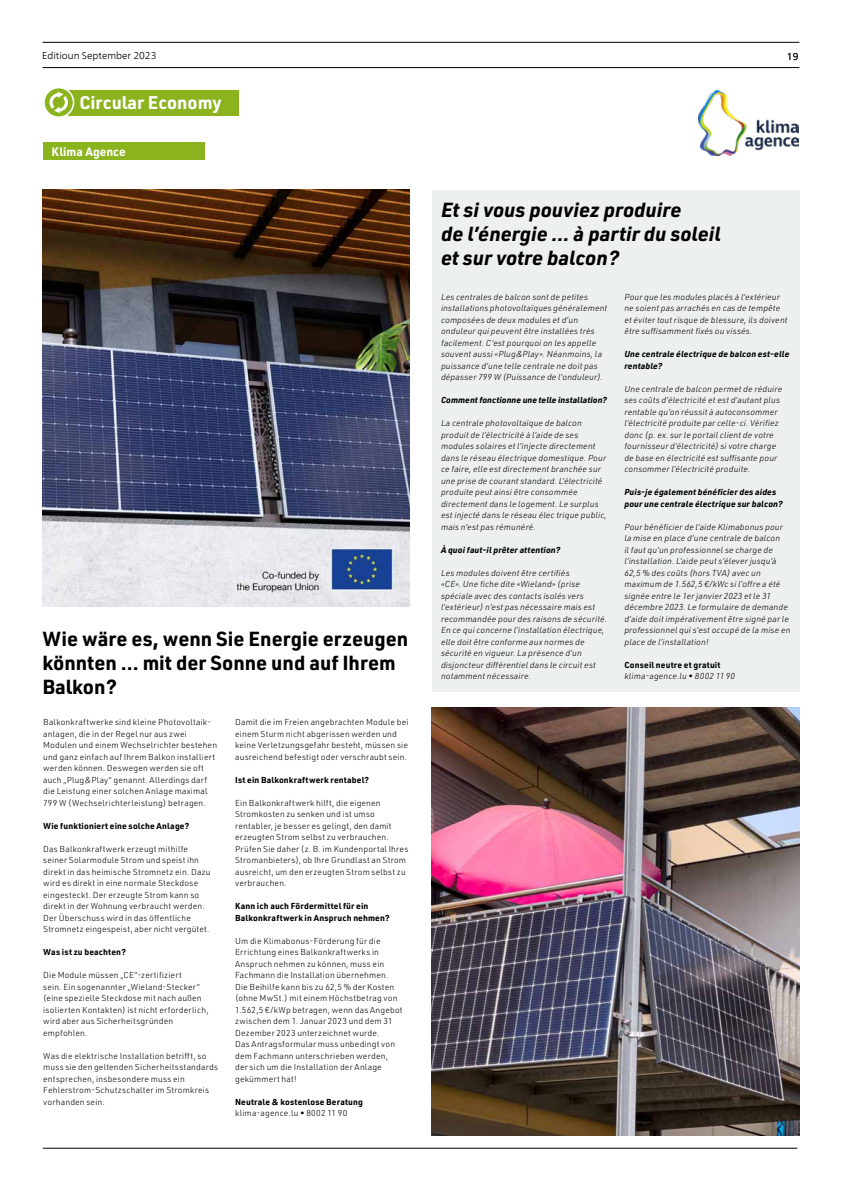
<style>
.page{position:relative;width:842px;height:1191px;background:#fff}
.page>*{position:absolute;margin:0;border:0;box-sizing:border-box;transform-origin:0 0}
.t1{font:700 20px/24px "URWDIN";color:#000}
.t2{font:italic 700 20px/24px "URWDIN";color:#000}
.t3{font:700 18px "URWDIN";color:#fff}
.t4{font:700 12px "URWDIN";color:#fff}
.t5{font:300 10px "Frutiger Neue LT Com";color:#000}
.t6{font:italic 300 8.5px/11.5px "URWDIN";letter-spacing:.015em;color:#000}
.t7{font:300 8.5px/11.5px "URWDIN";letter-spacing:.015em;color:#000}
.t8{font:700 8.5px/11.5px "URWDIN";letter-spacing:.015em;color:#000}
.t9{font:italic 700 8.5px/11.5px "URWDIN";letter-spacing:.015em;color:#000}
</style>
<div class="page">
<hr style="left:43px;top:1148px;width:754px;height:1px;background:#000">
<hr style="left:43px;top:42px;width:756px;height:1px;background:#000">
<hr style="left:43px;top:67px;width:756px;height:1px;background:#000">
<div style="left:432px;top:190px;width:368px;height:502px;background:#edf1ed"></div>
<div style="left:68px;top:90px;width:170px;height:26px;background:#8ab31d"></div>
<svg style="left:44px;top:88px;width:30px;height:29px"></svg>
<div style="left:43px;top:87px;width:31px;height:31px;border:2px solid #fff;border-radius:50%"></div>
<svg style="left:50px;top:92px;width:18px;height:21px"></svg>
<div style="left:43px;top:143px;width:162px;height:17px;background:#8ab31d"></div>
<img style="left:42px;top:190px;width:368px;height:416px">
<img style="left:432px;top:707px;width:367px;height:428px">
<img style="left:699px;top:90px;width:99px;height:65px">
<p class="t5" style="left:42px;top:49px;width:116px">Editioun September 2023</p>
<p class="t5" style="left:787px;top:50px;width:13px">19</p>
<h2 class="t3" style="left:79px;top:91px;width:144px">Circular Economy</h2>
<h3 class="t4" style="left:52px;top:143px;width:76px">Klima Agence</h3>
<h1 class="t1" style="left:43px;top:625px;width:367px">Wie wäre es, wenn Sie Energie erzeugen könnten ... mit der Sonne und auf Ihrem<br>Balkon?</h1>
<p class="t7" style="left:43px;top:716px;width:175px">Balkonkraftwerke sind kleine Photovoltaik&shy;anlagen, die in der Regel nur aus zwei Modulen und einem Wechselrichter bestehen und ganz einfach auf Ihrem Balkon installiert werden können. Deswegen werden sie oft auch „Plug&amp;Play“ genannt. Allerdings darf die Leistung einer solchen Anlage maximal 799 W (Wechselrichterleistung) betragen.</p>
<p class="t8" style="left:43px;top:819px;width:148px">Wie funktioniert eine solche Anlage?</p>
<p class="t7" style="left:43px;top:842px;width:169px">Das Balkonkraftwerk erzeugt mithilfe seiner Solarmodule Strom und speist ihn direkt in das heimische Stromnetz ein. Dazu wird es direkt in eine normale Steckdose eingesteckt. Der erzeugte Strom kann so direkt in der Wohnung verbraucht werden.<br>Der Überschuss wird in das öffentliche Stromnetz eingespeist, aber nicht vergütet.</p>
<p class="t8" style="left:43px;top:946px;width:84px">Was ist zu beachten?</p>
<p class="t7" style="left:43px;top:969px;width:167px">Die Module müssen „CE“-zertifiziert<br>sein. Ein sogenannter „Wieland-Stecker“ (eine spezielle Steckdose mit nach außen isolierten Kontakten) ist nicht erforderlich, wird aber aus Sicherheitsgründen empfohlen.</p>
<p class="t7" style="left:43px;top:1049px;width:176px">Was die elektrische Installation betrifft, so muss sie den geltenden Sicherheitsstandards entsprechen, insbesondere muss ein Fehlerstrom-Schutzschalter im Stromkreis vorhanden sein.</p>
<p class="t7" style="left:235px;top:716px;width:175px">Damit die im Freien angebrachten Module bei einem Sturm nicht abgerissen werden und keine Verletzungsgefahr besteht, müssen sie ausreichend befestigt oder verschraubt sein.</p>
<p class="t8" style="left:235px;top:773px;width:136px">Ist ein Balkonkraftwerk rentabel?</p>
<p class="t7" style="left:235px;top:796px;width:175px">Ein Balkonkraftwerk hilft, die eigenen Stromkosten zu senken und ist umso rentabler, je besser es gelingt, den damit erzeugten Strom selbst zu verbrauchen.<br>Prüfen Sie daher (z. B. im Kundenportal Ihres Stromanbieters), ob Ihre Grundlast an Strom ausreicht, um den erzeugten Strom selbst zu verbrauchen.</p>
<p class="t8" style="left:235px;top:900px;width:156px">Kann ich auch Fördermittel für ein<br>Balkonkraftwerk in Anspruch nehmen?</p>
<p class="t7" style="left:235px;top:934px;width:169px">Um die Klimabonus-Förderung für die Errichtung eines Balkonkraftwerks in Anspruch nehmen zu können, muss ein Fachmann die Installation übernehmen.<br>Die Beihilfe kann bis zu 62,5 % der Kosten (ohne MwSt.) mit einem Höchstbetrag von 1.562,5 €/kWp betragen, wenn das Angebot zwischen dem 1. Januar 2023 und dem 31<br>Dezember 2023 unterzeichnet wurde.<br>Das Antragsformular muss unbedingt von dem Fachmann unterschrieben werden, der sich um die Installation der Anlage gekümmert hat!</p>
<p class="t8" style="left:235px;top:1095px;width:129px">Neutrale &amp; kostenlose Beratung</p>
<p class="t7" style="left:235px;top:1107px;width:114px">klima-agence.lu • 8002 11 90</p>
<h1 class="t2" style="left:441px;top:197px;width:281px">Et si vous pouviez produire<br>de l’énergie … à partir du soleil et sur votre balcon?</h1>
<p class="t6" style="left:441px;top:291px;width:168px">Les centrales de balcon sont de petites installations photovoltaïques généralement composées de deux modules et d’un onduleur qui peuvent être installées très facilement. C‘est pourquoi on les appelle souvent aussi «Plug&amp;Play». Néanmoins, la puissance d’une telle centrale ne doit pas dépasser 799 W (Puissance de l’onduleur).</p>
<p class="t9" style="left:441px;top:394px;width:168px">Comment fonctionne une telle installation?</p>
<p class="t6" style="left:441px;top:417px;width:167px">La centrale photovoltaïque de balcon produit de l’électricité à l’aide de ses modules solaires et l’injecte directement dans le réseau électrique domestique. Pour ce faire, elle est directement branchée sur une prise de courant standard. L’électricité produite peut ainsi être consommée directement dans le logement. Le surplus est injecté dans le réseau élec trique public, mais n’est pas rémunéré.</p>
<p class="t9" style="left:441px;top:543px;width:121px">À quoi faut-il prêter attention?</p>
<p class="t6" style="left:441px;top:567px;width:168px">Les modules doivent être certifiés<br>«CE». Une fiche dite «Wieland» (prise spéciale avec des contacts isolés vers l’extérieur) n’est pas nécessaire mais est recommandée pour des raisons de sécurité.<br>En ce qui concerne l’installation électrique, elle doit être conforme aux normes de sécurité en vigueur. La présence d’un disjoncteur différentiel dans le circuit est notamment nécessaire.</p>
<p class="t6" style="left:624px;top:291px;width:165px">Pour que les modules placés à l’extérieur ne soient pas arrachés en cas de tempête et éviter tout risque de blessure, ils doivent être suffisamment fixés ou vissés.</p>
<p class="t9" style="left:624px;top:348px;width:166px">Une centrale électrique de balcon est-elle rentable?</p>
<p class="t6" style="left:624px;top:383px;width:159px">Une centrale de balcon permet de réduire ses coûts d’électricité et est d’autant plus rentable qu’on réussit à autoconsommer l’électricité produite par celle-ci. Vérifiez donc (p. ex. sur le portail client de votre fournisseur d’électricité) si votre charge de base en électricité est suffisante pour consommer l’électricité produite.</p>
<p class="t9" style="left:624px;top:486px;width:160px">Puis-je également bénéficier des aides pour une centrale électrique sur balcon?</p>
<p class="t6" style="left:624px;top:521px;width:168px">Pour bénéficier de l’aide Klimabonus pour la mise en place d’une centrale de balcon<br>il faut qu’un professionnel se charge de l’installation. L’aide peut s’élever jusqu’à 62,5 % des coûts (hors TVA) avec un maximum de 1.562,5 €/kWc si l’offre a été signée entre le 1er janvier 2023 et le 31 décembre 2023. Le formulaire de demande d’aide doit impérativement être signé par le professionnel qui s’est occupé de la mise en place de l’installation!</p>
<p class="t8" style="left:624px;top:658px;width:98px">Conseil neutre et gratuit</p>
<p class="t6" style="left:624px;top:670px;width:112px">klima-agence.lu • 8002 11 90</p>
</div>
